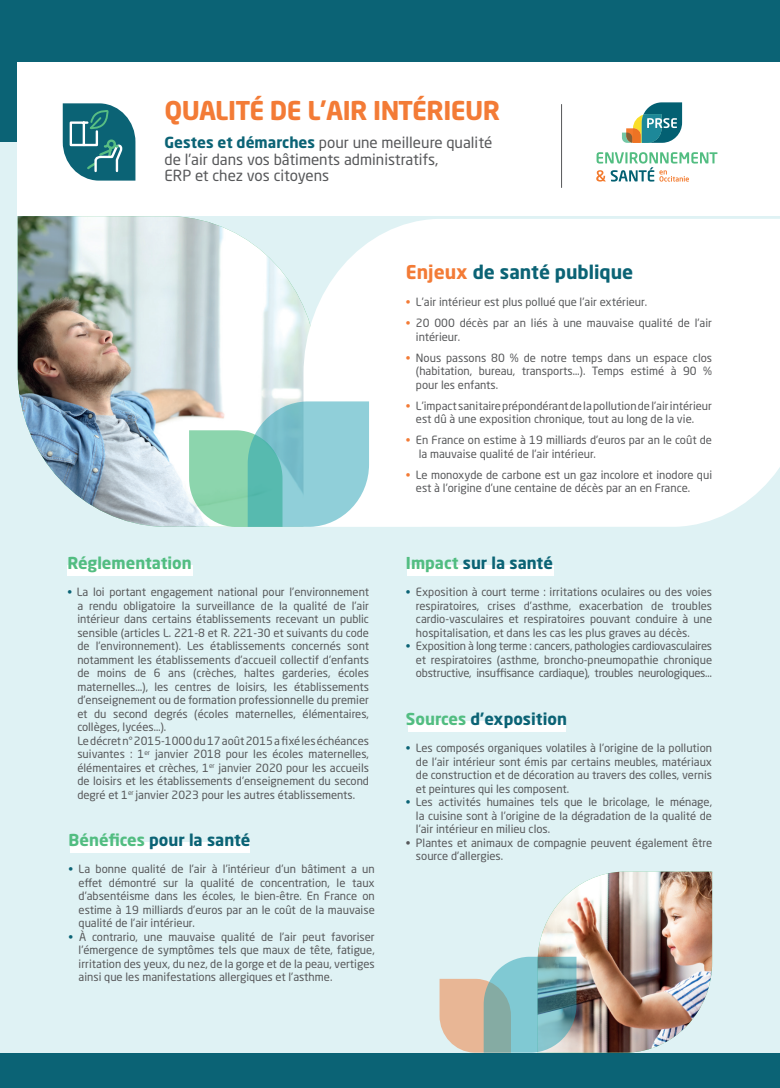
<style>
.page{position:relative;width:780px;height:1088px;background:#0b6375}
.page>*{position:absolute;margin:0;border:0;box-sizing:border-box;transform-origin:0 0}
.t1{font:700 25.62px "Neo Sans Pro";letter-spacing:-.02em;color:#f37b36}
.t2{font:700 18.75px "Neo Sans Pro";color:#0b6375}
.t3{font:700 16.25px "Neo Sans Pro";color:#0b6375}
.t4{font:700 16.25px "Neo Sans Pro";color:#52bd81}
.t5{font:15.12px/16.2px "Neo Sans Pro";color:#57585a}
.t6{font:11.25px/13.5px "Neo Sans Pro";color:#57585a;text-align:justify}
.s1{font-weight:700;color:#0b6375}
.s2{color:#0b6375}
.s3{color:#52bd81}
.s4{color:#f37b36}
</style>
<div class="page">
<div style="left:0;top:142px;width:780px;height:910px;background:#dff2f4"></div>
<div style="left:18px;top:63px;width:762px;height:153px;background:#fff"></div>
<img style="left:18px;top:216px;width:285px;height:311px">
<div style="left:303px;top:219px;width:477px;height:308px;background:#fff"></div>
<svg style="left:63px;top:103px;width:72px;height:78px"></svg>
<hr style="left:561px;top:104px;width:1px;height:84px;background:#57585a">
<svg style="left:622px;top:102px;width:60px;height:41px"></svg>
<svg style="left:596px;top:152px;width:121px;height:30px"></svg>
<div style="left:67px;top:565px;width:126px;height:11px;background:#fff"></div>
<div style="left:407px;top:565px;width:147px;height:11px;background:#fff"></div>
<div style="left:407px;top:721px;width:158px;height:10px;background:#fff"></div>
<div style="left:70px;top:842px;width:179px;height:11px;background:#fff"></div>
<svg style="left:189px;top:401px;width:180px;height:126px;background:#95d1cb"></svg>
<img style="left:439px;top:872px;width:273px;height:181px">
<h1 class="t1" style="left:164px;top:94px;width:337px">QUALITÉ DE L’AIR INTÉRIEUR</h1>
<h3 class="t5" style="left:164px;top:134px;width:329px"><span class="s1">Gestes et démarches</span> pour une meilleure qualité de l’air dans vos bâtiments administratifs,<br>ERP et chez vos citoyens</h3>
<h3 class="t4" style="left:67px;top:553px;width:126px">Réglementation</h3>
<p class="t6" style="left:77px;top:585px;width:293px;text-align:left;text-indent:-10px"><span class="s2">•</span> La loi portant engagement national pour l’environnement a rendu obligatoire la surveillance de la qualité de l’air intérieur dans certains établissements recevant un public sensible (articles L. 221-8 et R. 221-30 et suivants du code de l’environnement). Les établissements concernés sont notamment les établissements d’accueil collectif d’enfants de moins de 6 ans (crèches, haltes garderies, écoles maternelles…), les centres de loisirs, les établissements d’enseignement ou de formation professionnelle du premier et du second degrés (écoles maternelles, élémentaires, collèges, lycées…).<br>Le décret n° 2015-1000 du 17 août 2015 a fixé les échéances suivantes : 1<sup>er</sup> janvier 2018 pour les écoles maternelles, élémentaires et crèches, 1<sup>er</sup> janvier 2020 pour les accueils de loisirs et les établissements d’enseignement du second degré et 1<sup>er</sup> janvier 2023 pour les autres établissements.</p>
<h3 class="t3" style="left:69px;top:830px;width:183px"><span class="s3">Bénéfices</span> pour la santé</h3>
<p class="t6" style="left:79px;top:862px;width:298px;text-indent:-10px"><span class="s2">•</span> La bonne qualité de l’air à l’intérieur d’un bâtiment a un effet démontré sur la qualité de concentration, le taux d’absentéisme dans les écoles, le bien-être. En France on estime à 19 milliards d’euros par an le coût de la mauvaise qualité de l’air intérieur.</p>
<p class="t6" style="left:79px;top:929px;width:298px;text-indent:-10px"><span class="s2">•</span> À contrario, une mauvaise qualité de l’air peut favoriser l’émergence de symptômes tels que maux de tête, fatigue, irritation des yeux, du nez, de la gorge et de la peau, vertiges ainsi que les manifestations allergiques et l’asthme.</p>
<h2 class="t2" style="left:406px;top:260px;width:229px"><span class="s4">Enjeux</span> de santé publique</h2>
<p class="t6" style="left:406px;top:295px;width:243px"><span class="s4">•</span> L’air intérieur est plus pollué que l’air extérieur.</p>
<p class="t6" style="left:416px;top:316px;width:297px;text-indent:-10px"><span class="s4">•</span> 20 000 décès par an liés à une mauvaise qualité de l’air intérieur.</p>
<p class="t6" style="left:416px;top:351px;width:298px;text-indent:-10px"><span class="s4">•</span> Nous passons 80 % de notre temps dans un espace clos (habitation, bureau, transports…). Temps estimé à 90 % pour les enfants.</p>
<p class="t6" style="left:416px;top:399px;width:297px;text-indent:-10px"><span class="s4">•</span> L’impact sanitaire prépondérant de la pollution de l’air intérieur est dû à une exposition chronique, tout au long de la vie.</p>
<p class="t6" style="left:418px;top:433px;width:295px;text-indent:-13px"><span class="s4">•</span> En France on estime à 19 milliards d’euros par an le coût de la mauvaise qualité de l’air intérieur.</p>
<p class="t6" style="left:416px;top:468px;width:297px;text-indent:-10px"><span class="s4">•</span> Le monoxyde de carbone est un gaz incolore et inodore qui est à l’origine d’une centaine de décès par an en France.</p>
<h3 class="t3" style="left:406px;top:553px;width:149px"><span class="s3">Impact</span> sur la santé</h3>
<p class="t6" style="left:416px;top:585px;width:298px;text-indent:-10px"><span class="s2">•</span> Exposition à court terme : irritations oculaires ou des voies respiratoires, crises d’asthme, exacerbation de troubles cardio-vasculaires et respiratoires pouvant conduire à une hospitalisation, et dans les cas les plus graves au décès.</p>
<p class="t6" style="left:416px;top:639px;width:298px;text-indent:-10px"><span class="s2">•</span> Exposition à long terme : cancers, pathologies cardiovasculaires et respiratoires (asthme, broncho-pneumopathie chronique obstructive, insuffisance cardiaque), troubles neurologiques…</p>
<h3 class="t3" style="left:406px;top:708px;width:162px"><span class="s3">Sources</span> d’exposition</h3>
<p class="t6" style="left:416px;top:741px;width:298px;text-indent:-10px"><span class="s2">•</span> Les composés organiques volatiles à l’origine de la pollution de l’air intérieur sont émis par certains meubles, matériaux de construction et de décoration au travers des colles, vernis et peintures qui les composent.</p>
<p class="t6" style="left:416px;top:795px;width:297px;text-indent:-10px"><span class="s2">•</span> Les activités humaines tels que le bricolage, le ménage, la cuisine sont à l’origine de la dégradation de la qualité de l’air intérieur en milieu clos.</p>
<p class="t6" style="left:416px;top:835px;width:297px;text-indent:-10px">• Plantes et animaux de compagnie peuvent également être source d’allergies.</p>
</div>
